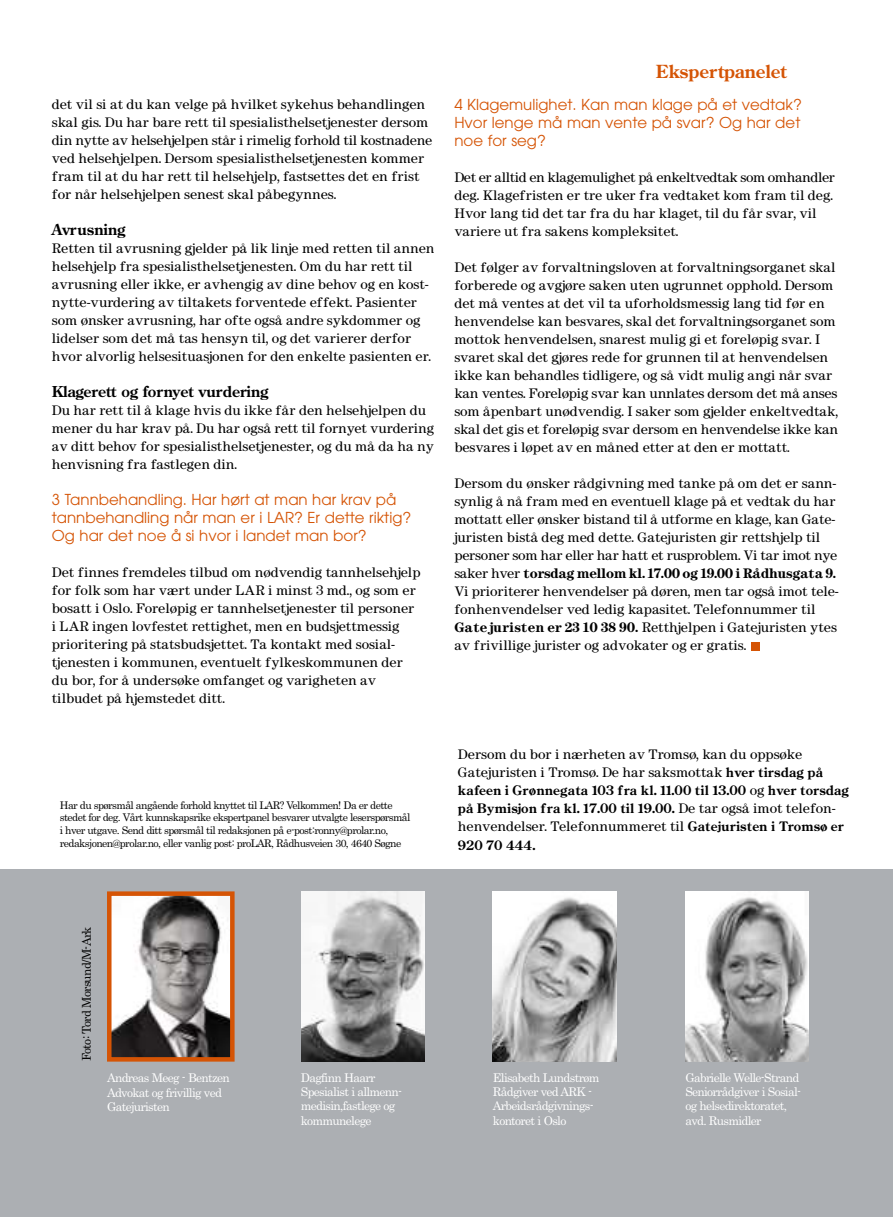
<style>
.page{position:relative;width:893px;height:1217px;background:#fff}
.page>*{position:absolute;margin:0;border:0;box-sizing:border-box;transform-origin:0 0}
.t1{font:700 18px "Century Old Style";color:#d55405}
.t2{font:15px/18px "Avant Garde";color:#d55405}
.t3{font:700 15px "Century Old Style";color:#000}
.t4{font:12px/18px "Century";color:#000}
.t5{font:12px/14.4px "Century";letter-spacing:-.055em;color:#fff}
.t6{font:700 12px/18px "Century Oldstyle";color:#000}
.t7{font:12px "Century";letter-spacing:-.055em;color:#000}
.t8{font:10.5px/12.6px "Century";letter-spacing:-.055em;color:#000}
.s1{font-weight:700}
.s2{font-family:"Century Oldstyle";font-weight:700}
.s3{font-family:"Century";font-weight:400}
</style>
<div class="page">
<div style="left:0;top:869px;width:892px;height:347px;background:#acafb3"></div>
<img style="left:112px;top:896px;width:118px;height:160px">
<div style="left:107px;top:891px;width:128px;height:170px;border:4px solid #d55405"></div>
<img style="left:301px;top:891px;width:124px;height:170px">
<img style="left:493px;top:891px;width:123px;height:170px">
<img style="left:685px;top:891px;width:124px;height:170px">
<div style="left:751px;top:642px;width:8px;height:9px;background:#d55405"></div>
<p class="t4" style="left:52px;top:96px;width:382px">det vil si at du kan velge på hvilket sykehus behandlingen skal gis. Du har bare rett til spesialisthelsetjenester dersom din nytte av helsehjelpen står i rimelig forhold til kostnadene ved helsehjelpen. Dersom spesialisthelsetjenesten kommer fram til at du har rett til helsehjelp, fastsettes det en frist for når helsehjelpen senest skal påbegynnes.</p>
<p class="t3" style="left:52px;top:223px;width:75px">Avrusning</p>
<p class="t4" style="left:52px;top:240px;width:384px">Retten til avrusning gjelder på lik linje med retten til annen helsehjelp fra spesialisthelsetjenesten. Om du har rett til avrusning eller ikke, er avhengig av dine behov og en kost&shy;nytte-vurdering av tiltakets forventede effekt. Pasienter som ønsker avrusning, har ofte også andre sykdommer og lidelser som det må tas hensyn til, og det varierer derfor hvor alvorlig helsesituasjonen for den enkelte pasienten er.</p>
<p class="t3" style="left:52px;top:385px;width:218px">Klagerett og fornyet vurdering</p>
<p class="t4" style="left:52px;top:402px;width:384px">Du har rett til å klage hvis du ikke får den helsehjelpen du mener du har krav på. Du har også rett til fornyet vurdering av ditt behov for spesialisthelsetjenester, og du må da ha ny henvisning fra fastlegen din.</p>
<p class="t2" style="left:52px;top:491px;width:361px">3 Tannbehandling. Har hørt at man har krav på tannbehandling når man er i LAR? Er dette riktig?<br>Og har det noe å si hvor i landet man bor?</p>
<p class="t4" style="left:52px;top:564px;width:370px">Det finnes fremdeles tilbud om nødvendig tannhelsehjelp for folk som har vært under LAR i minst 3 md., og som er bosatt i Oslo. Foreløpig er tannhelsetjenester til personer i LAR ingen lovfestet rettighet, men en budsjettmessig prioritering på statsbudsjettet. Ta kontakt med sosial&shy;tjenesten i kommunen, eventuelt fylkeskommunen der du bor, for å undersøke omfanget og varigheten av tilbudet på hjemstedet ditt.</p>
<p class="t8" style="left:60px;top:798px;width:352px">Har du spørsmål angående forhold knyttet til LAR? Velkommen! Da er dette stedet for deg. Vårt kunnskapsrike ekspertpanel besvarer utvalgte leserspørsmål i hver utgave. Send ditt spørsmål til redaksjonen på e-post:ronny@prolar.no, redaksjonen@prolar.no, eller vanlig post: proLAR, Rådhusveien 30, 4640 Søgne</p>
<h1 class="t1" style="left:656px;top:64px;width:132px">Ekspertpanelet</h1>
<p class="t2" style="left:454px;top:96px;width:349px;text-align:justify">4 Klagemulighet. Kan man klage på et vedtak?<br>Hvor lenge må man vente på svar? Og har det noe for seg?</p>
<p class="t4" style="left:454px;top:169px;width:382px">Det er alltid en klagemulighet på enkeltvedtak som omhandler deg. Klagefristen er tre uker fra vedtaket kom fram til deg.<br>Hvor lang tid det tar fra du har klaget, til du får svar, vil variere ut fra sakens kompleksitet.</p>
<p class="t4" style="left:454px;top:259px;width:385px">Det følger av forvaltningsloven at forvaltningsorganet skal forberede og avgjøre saken uten ugrunnet opphold. Dersom det må ventes at det vil ta uforholdsmessig lang tid før en henvendelse kan besvares, skal det forvaltningsorganet som mottok henvendelsen, snarest mulig gi et foreløpig svar. I svaret skal det gjøres rede for grunnen til at henvendelsen ikke kan behandles tidligere, og så vidt mulig angi når svar kan ventes. Foreløpig svar kan unnlates dersom det må anses som åpenbart unødvendig. I saker som gjelder enkeltvedtak, skal det gis et foreløpig svar dersom en henvendelse ikke kan besvares i løpet av en måned etter at den er mottatt.</p>
<p class="t4" style="left:454px;top:475px;width:386px">Dersom du ønsker rådgivning med tanke på om det er sann&shy;synlig å nå fram med en eventuell klage på et vedtak du har mottatt eller ønsker bistand til å utforme en klage, kan Gate&shy;juristen bistå deg med dette. Gatejuristen gir rettshjelp til personer som har eller har hatt et rusproblem. Vi tar imot nye saker hver <span class="s1">torsdag mellom kl. 17.00 og 19.00 i Rådhusgata 9.<br></span>Vi prioriterer henvendelser på døren, men tar også imot tele&shy;fonhenvendelser ved ledig kapasitet. Telefonnummer til <span class="s1">Gatejuristen er 23 10 38 90.</span> Retthjelpen i Gatejuristen ytes av frivillige jurister og advokater og er gratis.</p>
<p class="t4" style="left:458px;top:746px;width:367px">Dersom du bor i nærheten av Tromsø, kan du oppsøke<br>Gatejuristen i Tromsø. De har saksmottak <span class="s2">hver tirsdag på</span></p>
<p class="t6" style="left:458px;top:782px;width:393px">kafeen i Grønnegata 103 fra kl. 11.00 til 13.00 <span class="s3">og</span> hver torsdag på Bymisjon fra kl. 17.00 til 19.00. <span class="s3">De tar også imot telefon-</span></p>
<p class="t4" style="left:458px;top:818px;width:388px">henvendelser. Telefonnummeret til <span class="s2">Gatejuristen i Tromsø er</span></p>
<p class="t6" style="left:458px;top:836px;width:79px">920 70 444.</p>
<p class="t7" style="left:80px;top:1060px;width:136px;rotate:-90deg">Foto: Tord Morsund/M-Ark</p>
<p class="t5" style="left:301px;top:1069px;width:103px">Dagfinn Haarr<br>Spesialist i allmenn&shy;medisin,fastlege og kommunelege</p>
<p class="t5" style="left:107px;top:1070px;width:124px">Andreas Meeg - Bentzen<br>Advokat og frivillig ved<br>Gatejuristen</p>
<p class="t5" style="left:685px;top:1069px;width:117px">Gabrielle Welle-Strand<br>Seniorrådgiver i Sosial&shy;og helsedirektoratet, avd. Rusmidler</p>
<p class="t5" style="left:493px;top:1069px;width:108px">Elisabeth Lundstrøm<br>Rådgiver ved ARK -<br>Arbeidsrådgivnings&shy;kontoret i Oslo</p>
</div>
